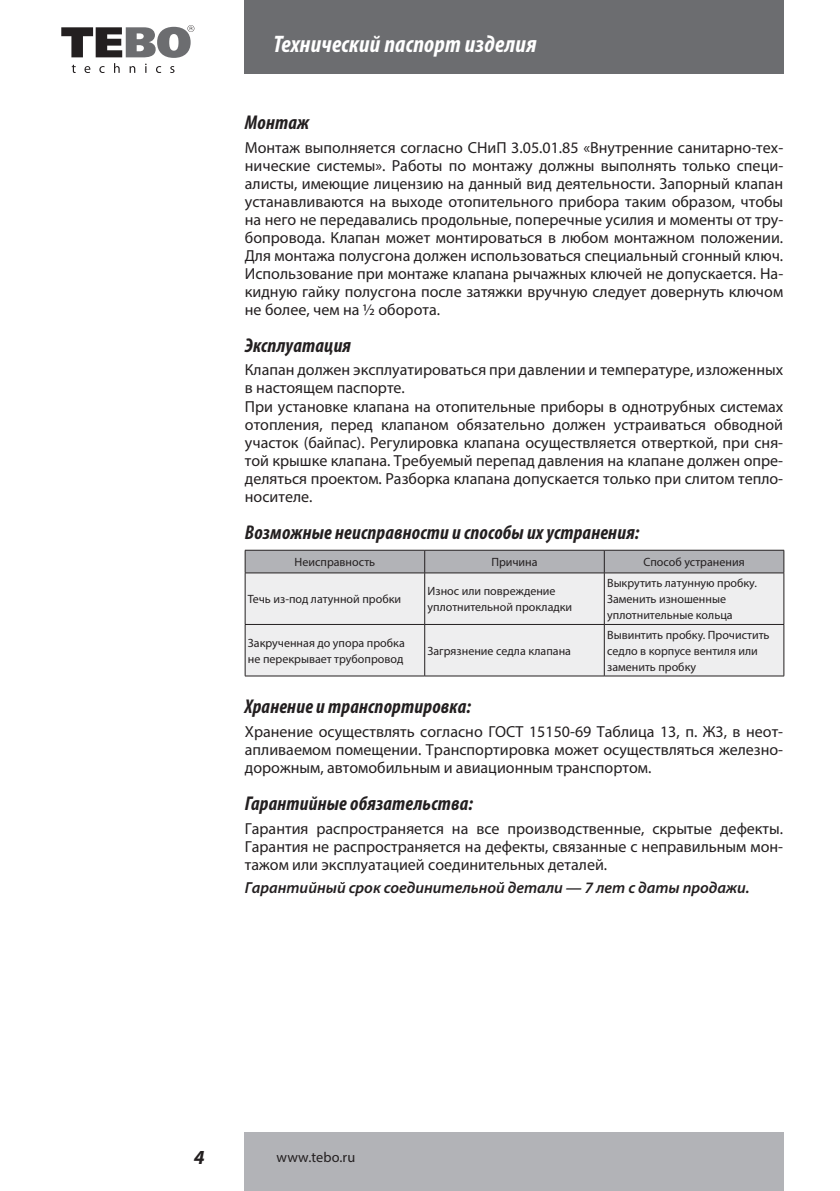
<style>
.page{position:relative;width:840px;height:1191px;background:#fff}
.page>*{position:absolute;margin:0;border:0;box-sizing:border-box;transform-origin:0 0}
.t1{font:italic 700 condensed 24px "Myriad Pro";letter-spacing:.01em;color:#fff}
.t2{font:italic 700 condensed 20px "Myriad Pro";letter-spacing:.01em;color:#231f20}
.t3{font:italic 700 20px "Myriad Pro";color:#231f20}
.t4{font:16px/18px "Myriad Pro";color:#231f20;text-align:justify}
.t5{font:italic 600 16px "Myriad Pro";color:#231f20}
.t6{font:14.4px "Myriad Pro";letter-spacing:.01em;color:#231f20}
.t7{font:12px/16px "Myriad Pro";color:#231f20}
</style>
<div class="page">
<div style="left:244px;top:1132px;width:538px;height:59px;background:#b2b3b7"></div>
<div style="left:244px;top:0;width:538px;height:73px;background:#6c6d70"></div>
<svg style="left:61px;top:25px;width:133px;height:48px"></svg>
<div style="left:246px;top:573px;width:537px;height:102px;background:#eeeeef"></div>
<div style="left:245px;top:550px;width:539px;height:23px;background:#b2b3b7"></div>
<hr style="left:245px;top:572px;width:179px;height:1px;background:#231f20">
<hr style="left:245px;top:573px;width:1px;height:51px;background:#231f20">
<hr style="left:424px;top:572px;width:180px;height:1px;background:#231f20">
<hr style="left:424px;top:573px;width:1px;height:51px;background:#231f20">
<hr style="left:604px;top:572px;width:179px;height:1px;background:#231f20">
<hr style="left:603px;top:573px;width:1px;height:51px;background:#231f20">
<hr style="left:783px;top:573px;width:1px;height:51px;background:#231f20">
<hr style="left:245px;top:624px;width:179px;height:1px;background:#231f20">
<hr style="left:245px;top:624px;width:1px;height:51px;background:#231f20">
<hr style="left:424px;top:624px;width:180px;height:1px;background:#231f20">
<hr style="left:424px;top:624px;width:1px;height:51px;background:#231f20">
<hr style="left:604px;top:624px;width:179px;height:1px;background:#231f20">
<hr style="left:603px;top:624px;width:1px;height:51px;background:#231f20">
<hr style="left:783px;top:624px;width:1px;height:51px;background:#231f20">
<hr style="left:245px;top:675px;width:179px;height:1px;background:#231f20">
<hr style="left:424px;top:675px;width:180px;height:1px;background:#231f20">
<hr style="left:604px;top:675px;width:179px;height:1px;background:#231f20">
<h1 class="t1" style="left:273px;top:29px;width:264px">Технический паспорт изделия</h1>
<p class="t2" style="left:245px;top:110px;width:66px">Монтаж</p>
<p class="t4" style="left:245px;top:138px;width:539px">Монтаж выполняется согласно СНиП 3.05.01.85 «Внутренние санитарно-тех&shy;нические системы». Работы по монтажу должны выполнять только специ&shy;алисты, имеющие лицензию на данный вид деятельности. Запорный клапан устанавливаются на выходе отопительного прибора таким образом, чтобы на него не передавались продольные, поперечные усилия и моменты от тру&shy;бопровода. Клапан может монтироваться в любом монтажном положении.<br>Для монтажа полусгона должен использоваться специальный сгонный ключ.<br>Использование при монтаже клапана рычажных ключей не допускается. На&shy;кидную гайку полусгона после затяжки вручную следует довернуть ключом не более, чем на ½ оборота.</p>
<p class="t2" style="left:245px;top:333px;width:108px">Эксплуатация</p>
<p class="t4" style="left:245px;top:361px;width:539px;text-align:left">Клапан должен эксплуатироваться при давлении и температуре, изложенных в настоящем паспорте.<br>При установке клапана на отопительные приборы в однотрубных системах отопления, перед клапаном обязательно должен устраиваться обводной участок (байпас). Регулировка клапана осуществляется отверткой, при сня&shy;той крышке клапана. Требуемый перепад давления на клапане должен опре&shy;деляться проектом. Разборка клапана допускается только при слитом тепло&shy;носителе.</p>
<p class="t2" style="left:245px;top:519px;width:396px">Возможные неисправности и способы их устранения:</p>
<p class="t7" style="left:294px;top:554px;width:82px">Неисправность</p>
<p class="t7" style="left:491px;top:554px;width:48px">Причина</p>
<p class="t7" style="left:643px;top:554px;width:103px">Способ устранения</p>
<p class="t7" style="left:248px;top:591px;width:154px">Течь из-под латунной пробки</p>
<p class="t7" style="left:427px;top:583px;width:146px">Износ или повреждение уплотнительной прокладки</p>
<p class="t7" style="left:606px;top:575px;width:151px">Выкрутить латунную пробку.<br>Заменить изношенные уплотнительные кольца</p>
<p class="t7" style="left:248px;top:634px;width:158px">Закрученная до упора пробка не перекрывает трубопровод</p>
<p class="t7" style="left:427px;top:642px;width:145px">Загрязнение седла клапана</p>
<p class="t7" style="left:606px;top:626px;width:164px">Вывинтить пробку. Прочистить седло в корпусе вентиля или заменить пробку</p>
<p class="t2" style="left:245px;top:694px;width:227px">Хранение и транспортировка:</p>
<p class="t4" style="left:245px;top:722px;width:539px">Хранение осуществлять согласно ГОСТ 15150-69 Таблица 13, п. Ж3, в неот&shy;апливаемом помещении. Транспортировка может осуществляться железно&shy;дорожным, автомобильным и авиационным транспортом.</p>
<p class="t2" style="left:245px;top:790px;width:229px">Гарантийные обязательства:</p>
<p class="t4" style="left:245px;top:819px;width:539px">Гарантия распространяется на все производственные, скрытые дефекты.<br>Гарантия не распространяется на дефекты, связанные с неправильным мон&shy;тажом или эксплуатацией соединительных деталей.</p>
<p class="t5" style="left:245px;top:877px;width:506px">Гарантийный срок соединительной детали — 7 лет с даты продажи.</p>
<p class="t3" style="left:194px;top:1143px;width:12px">4</p>
<p class="t6" style="left:276px;top:1147px;width:80px">www.tebo.ru</p>
</div>
